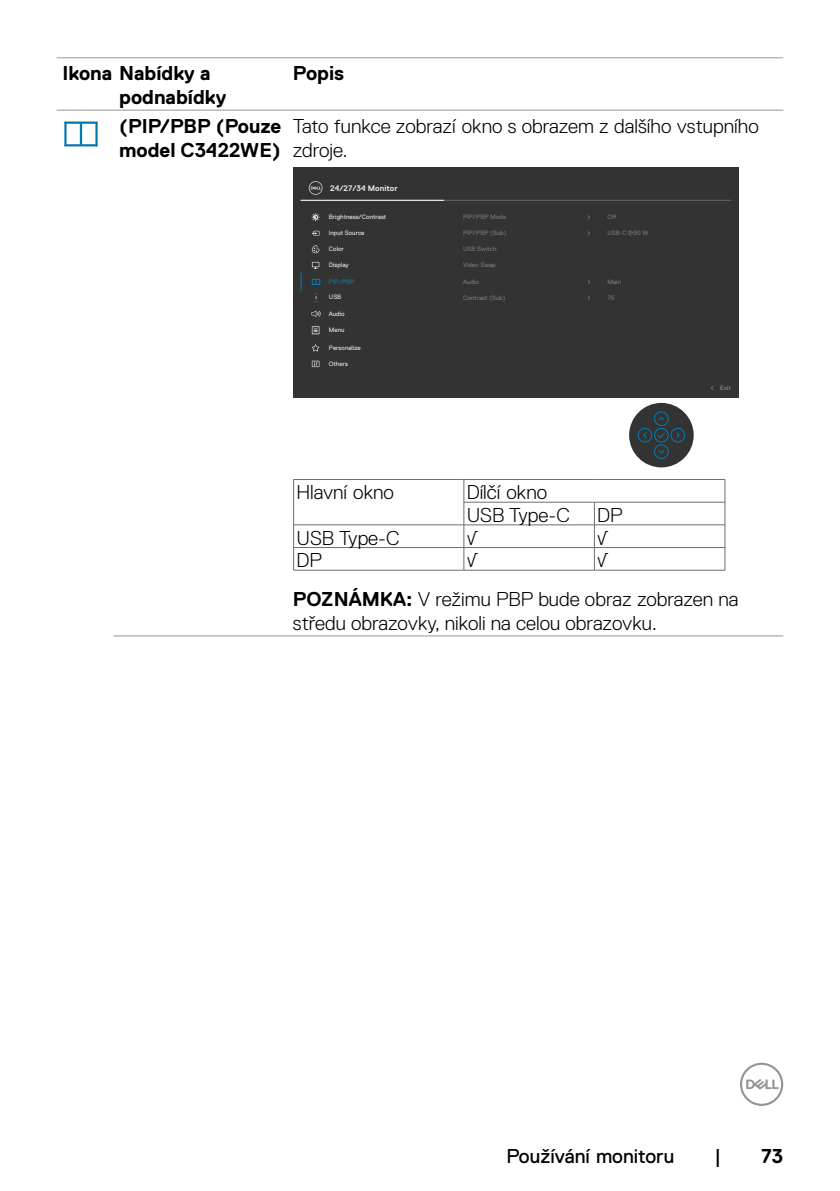
<style>
.page{position:relative;width:840px;height:1191px;background:#fff}
.page>*{position:absolute;margin:0;border:0;box-sizing:border-box;transform-origin:0 0}
.t1{font:300 20px/24px "Dell Replica";color:#000}
.t2{font:700 20px/24px "Dell Replica";color:#000}
.t3{font:20px "Dell Replica";color:#000}
.t4{font:700 8px "Dell Replica";color:#e4e4e4}
.t5{font:6.4px "Dell Replica";color:#777}
.t6{font:6.4px "Dell Replica";color:#e4e4e4}
.t7{font:6.4px "Dell Replica";color:#007db8}
.t8{font:700 6.4px "Dell Replica";color:#777}
.s1{font-weight:700}
</style>
<div class="page">
<svg style="left:740px;top:1062px;width:42px;height:44px"></svg>
<hr style="left:113px;top:635px;width:174px;height:1px;background:#939598">
<hr style="left:287px;top:635px;width:495px;height:1px;background:#939598">
<hr style="left:57px;top:57px;width:56px;height:1px;background:#939598">
<hr style="left:113px;top:57px;width:174px;height:1px;background:#939598">
<hr style="left:287px;top:57px;width:495px;height:1px;background:#939598">
<hr style="left:57px;top:110px;width:56px;height:1px;background:#939598">
<hr style="left:113px;top:110px;width:174px;height:1px;background:#939598">
<hr style="left:287px;top:110px;width:495px;height:1px;background:#939598">
<img style="left:64px;top:121px;width:34px;height:26px">
<div style="left:293px;top:167px;width:445px;height:230px;background:#333"></div>
<div style="left:628px;top:403px;width:65px;height:64px;background:#333;border-radius:50%"></div>
<div style="left:653px;top:428px;width:15px;height:14px;border:1px solid #007db8;border-radius:50%"></div>
<div style="left:653px;top:444px;width:15px;height:15px;border:1px solid #007db8;border-radius:50%"></div>
<div style="left:653px;top:411px;width:15px;height:15px;border:1px solid #007db8;border-radius:50%"></div>
<div style="left:637px;top:428px;width:14px;height:14px;border:1px solid #007db8;border-radius:50%"></div>
<div style="left:670px;top:428px;width:14px;height:14px;border:1px solid #007db8;border-radius:50%"></div>
<svg style="left:658px;top:450px;width:6px;height:4px"></svg>
<svg style="left:658px;top:417px;width:6px;height:4px"></svg>
<svg style="left:676px;top:432px;width:3px;height:6px"></svg>
<svg style="left:656px;top:431px;width:10px;height:8px"></svg>
<hr style="left:300px;top:200px;width:430px;height:1px;background:#666">
<hr style="left:300px;top:200px;width:144px;height:1px;background:#fff">
<svg style="left:308px;top:181px;width:14px;height:14px"></svg>
<svg style="left:300px;top:273px;width:1px;height:18px"></svg>
<svg style="left:311px;top:231px;width:8px;height:5px"></svg>
<svg style="left:311px;top:245px;width:8px;height:8px"></svg>
<svg style="left:311px;top:213px;width:8px;height:8px"></svg>
<svg style="left:312px;top:262px;width:7px;height:7px"></svg>
<svg style="left:311px;top:279px;width:9px;height:6px"></svg>
<svg style="left:312px;top:344px;width:7px;height:8px"></svg>
<svg style="left:311px;top:361px;width:8px;height:6px"></svg>
<svg style="left:312px;top:361px;width:7px;height:5px"></svg>
<svg style="left:311px;top:326px;width:8px;height:8px"></svg>
<svg style="left:312px;top:327px;width:6px;height:6px"></svg>
<svg style="left:311px;top:310px;width:9px;height:7px"></svg>
<svg style="left:628px;top:230px;width:5px;height:6px"></svg>
<svg style="left:314px;top:293px;width:4px;height:9px"></svg>
<hr style="left:293px;top:479px;width:170px;height:1px;background:#6d6e71">
<hr style="left:463px;top:479px;width:131px;height:1px;background:#6d6e71">
<hr style="left:594px;top:479px;width:130px;height:1px;background:#6d6e71">
<hr style="left:463px;top:502px;width:131px;height:1px;background:#6d6e71">
<hr style="left:594px;top:502px;width:130px;height:1px;background:#6d6e71">
<hr style="left:293px;top:524px;width:171px;height:1px;background:#6d6e71">
<hr style="left:463px;top:524px;width:131px;height:1px;background:#6d6e71">
<hr style="left:594px;top:524px;width:130px;height:1px;background:#6d6e71">
<hr style="left:293px;top:547px;width:171px;height:1px;background:#6d6e71">
<svg style="left:293px;top:480px;width:1px;height:90px"></svg>
<hr style="left:463px;top:547px;width:131px;height:1px;background:#6d6e71">
<svg style="left:463px;top:480px;width:1px;height:90px"></svg>
<hr style="left:594px;top:547px;width:130px;height:1px;background:#6d6e71">
<svg style="left:593px;top:502px;width:1px;height:68px"></svg>
<svg style="left:724px;top:480px;width:1px;height:90px"></svg>
<hr style="left:293px;top:570px;width:170px;height:1px;background:#6d6e71">
<hr style="left:463px;top:570px;width:131px;height:1px;background:#6d6e71">
<hr style="left:594px;top:570px;width:130px;height:1px;background:#6d6e71">
<p class="t2" style="left:119px;top:62px;width:108px;text-indent:-57px">Ikona Nabídky a podnabídky</p>
<p class="t2" style="left:293px;top:62px;width:53px">Popis</p>
<p class="t2" style="left:119px;top:114px;width:163px">(PIP/PBP (Pouze model C3422WE)</p>
<p class="t1" style="left:293px;top:114px;width:467px">Tato funkce zobrazí okno s obrazem z dalšího vstupního zdroje.</p>
<p class="t4" style="left:330px;top:183px;width:69px">24/27/34 Monitor</p>
<p class="t6" style="left:329px;top:213px;width:59px">Brightness/Contrast</p>
<p class="t6" style="left:329px;top:229px;width:37px">Input Source</p>
<p class="t6" style="left:329px;top:245px;width:16px">Color</p>
<p class="t6" style="left:329px;top:261px;width:21px">Display</p>
<p class="t7" style="left:329px;top:278px;width:27px">PIP/PBP</p>
<p class="t6" style="left:329px;top:293px;width:14px">USB</p>
<p class="t6" style="left:329px;top:310px;width:17px">Audio</p>
<p class="t6" style="left:329px;top:326px;width:17px">Menu</p>
<p class="t6" style="left:329px;top:344px;width:33px">Personalize</p>
<p class="t6" style="left:329px;top:360px;width:21px">Others</p>
<p class="t5" style="left:463px;top:213px;width:44px">PIP/PBP Mode</p>
<p class="t5" style="left:607px;top:213px;width:11px">O-</p>
<p class="t5" style="left:463px;top:229px;width:45px">PIP/PBP (Sub)</p>
<p class="t5" style="left:607px;top:229px;width:42px">USB-C 90 W</p>
<p class="t5" style="left:463px;top:245px;width:35px">USB Switch</p>
<p class="t5" style="left:463px;top:261px;width:34px">Video Swap</p>
<p class="t5" style="left:463px;top:278px;width:17px">Audio</p>
<p class="t5" style="left:607px;top:278px;width:15px">Main</p>
<p class="t5" style="left:463px;top:294px;width:44px">Contrast (Sub)</p>
<p class="t5" style="left:607px;top:294px;width:8px">75</p>
<p class="t1" style="left:296px;top:480px;width:99px">Hlavní okno</p>
<p class="t1" style="left:466px;top:481px;width:104px;line-height:22.6px">Dílčí okno<br>USB Type-C</p>
<p class="t1" style="left:597px;top:503px;width:27px">DP</p>
<p class="t8" style="left:719px;top:384px;width:13px">Exit</p>
<p class="t1" style="left:296px;top:526px;width:104px">USB Type-C</p>
<p class="t1" style="left:466px;top:526px;width:13px">√</p>
<p class="t1" style="left:597px;top:526px;width:13px">√</p>
<p class="t1" style="left:296px;top:548px;width:27px">DP</p>
<p class="t1" style="left:466px;top:548px;width:13px">√</p>
<p class="t1" style="left:293px;top:541px;width:447px;line-height:38.8px;text-indent:304px">√<br><span class="s1">POZNÁMKA:</span> V režimu PBP bude obraz zobrazen na</p>
<p class="t1" style="left:293px;top:611px;width:365px">středu obrazovky, nikoli na celou obrazovku.</p>
<p class="t3" style="left:506px;top:1144px;width:169px">Používání monitoru</p>
<p class="t3" style="left:714px;top:1144px;width:8px">|</p>
<p class="t2" style="left:760px;top:1143px;width:23px">73</p>
</div>
